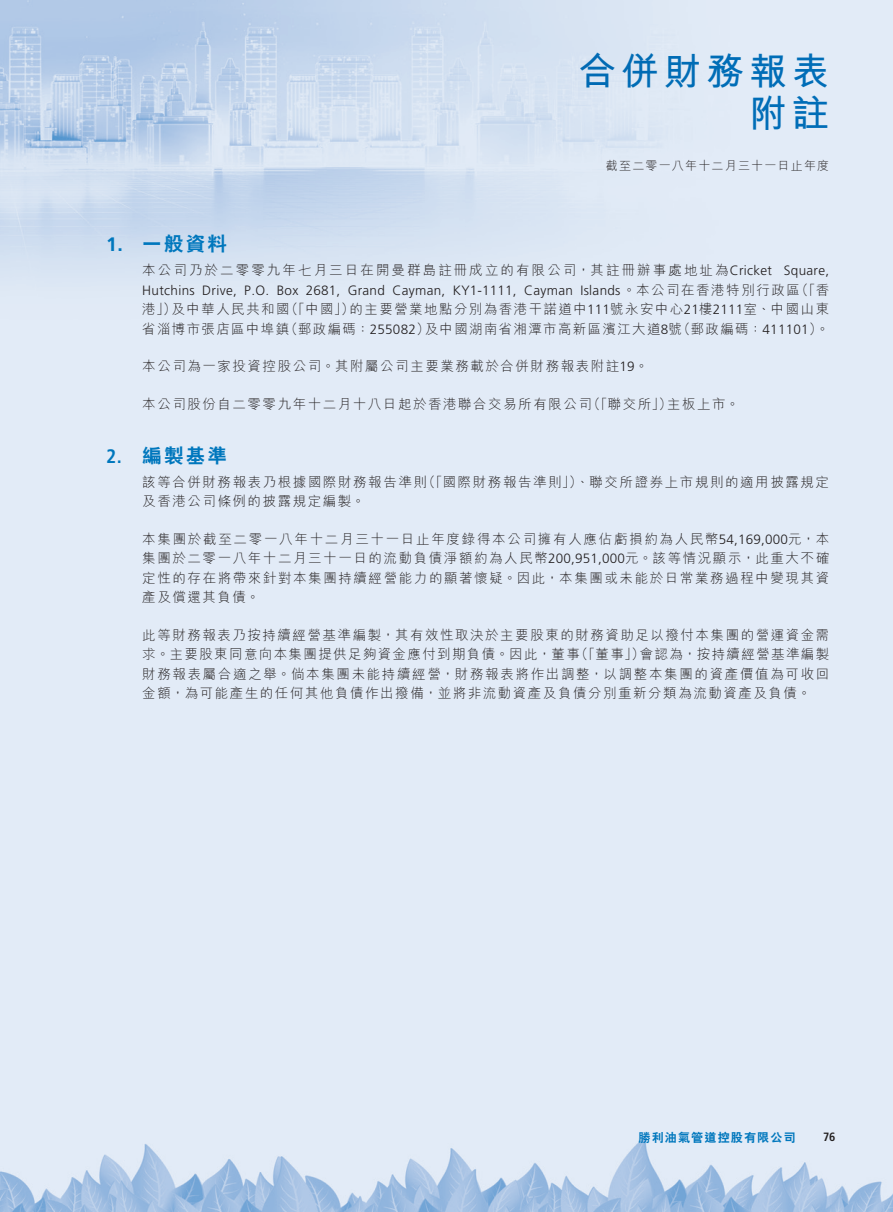
<style>
.page{position:relative;width:893px;height:1212px;background:#fff}
.page>*{position:absolute;margin:0;border:0;box-sizing:border-box;transform-origin:0 0}
.t1{font:700 37.5px/42px "M Hei HK";letter-spacing:.135em;color:#0077bd;text-align:right}
._03_H1{font:800 19.5px "C Hei 2 HK";letter-spacing:.115em;color:#0077bd}
._03_H1-2{font:700 19.5px "Frutiger LT Std";color:#0077bd}
._03_H1-3{font:700 condensed 19.5px "Frutiger LT Std";color:#0077bd}
._12___P2{font:300 13.5px/19.5px "M Hei HK";letter-spacing:.115em;color:#231f20}
._12___P2-2{font:300 13.5px "Frutiger LT Std";letter-spacing:.025em;color:#231f20}
._12___P2-3{font:300 13.5px "M Hei HK";letter-spacing:.155em;color:#231f20}
.t2{font:300 12px "M Hei HK";letter-spacing:.1em;color:#231f20}
.t3{font:800 12px "C Hei 2 HK";letter-spacing:.1em;color:#0077bd}
.t4{font:700 condensed 12px "Frutiger LT Std";color:#231f20}
.s1{font-family:"Frutiger LT Std"}
</style>
<div class="page">
<img style="left:0;top:0;width:893px;height:1212px">
<h1 class="t1" style="left:579px;top:47px;width:252px">合併財務報表附註</h1>
<p class="t2" style="left:606px;top:157px;width:225px">截至二零一八年十二月三十一日止年度</p>
<p class="_03_H1-2" style="left:106px;top:233px;width:18px">1.</p>
<p class="_03_H1-3" style="left:106px;top:445px;width:17px">2.</p>
<p class="_03_H1" style="left:142px;top:231px;width:86px">一般資料</p>
<p class="_12___P2-3" style="left:142px;top:261px;width:631px">本公司乃於二零零九年七月三日在開曼群島註冊成立的有限公司，其註冊辦事處地址為<span class="s1">Cricket</span></p>
<p class="_12___P2-2" style="left:784px;top:263px;width:47px">Square,</p>
<p class="_12___P2-2" style="left:142px;top:282px;width:54px">Hutchins</p>
<p class="_12___P2-2" style="left:202px;top:282px;width:68px">Drive O.P, .</p>
<p class="_12___P2-2" style="left:277px;top:282px;width:23px">Box</p>
<p class="_12___P2-2" style="left:306px;top:282px;width:36px">2681,</p>
<p class="_12___P2-2" style="left:348px;top:282px;width:39px">Grand</p>
<p class="_12___P2-2" style="left:392px;top:282px;width:54px">Cayman,</p>
<p class="_12___P2-2" style="left:453px;top:282px;width:65px">KY1-1111,</p>
<p class="_12___P2-2" style="left:524px;top:282px;width:50px">Cayman</p>
<p class="_12___P2" style="left:795px;top:279px;width:36px">（「香</p>
<p class="_12___P2" style="left:580px;top:279px;width:221px"><span class="s1">Islands</span>。本公司在香港特別行政區</p>
<p class="_12___P2" style="left:142px;top:299px;width:36px">港」）</p>
<p class="_12___P2" style="left:285px;top:299px;width:71px">（「中國」）</p>
<p class="_12___P2" style="left:172px;top:299px;width:120px">及中華人民共和國</p>
<p class="_12___P2" style="left:349px;top:299px;width:481px">的主要營業地點分別為香港干諾道中<span class="s1">111</span>號永安中心<span class="s1">21</span>樓<span class="s1">2111</span>室、中國山東</p>
<p class="_12___P2" style="left:142px;top:318px;width:148px">省淄博市張店區中埠鎮</p>
<p class="_12___P2" style="left:142px;top:356px;width:508px">本公司為一家投資控股公司。其附屬公司主要業務載於合併財務報表附註<span class="s1">19</span>。</p>
<p class="_12___P2" style="left:425px;top:318px;width:259px">及中國湖南省湘潭市高新區濱江大道號<span class="s1">8</span></p>
<p class="_12___P2" style="left:284px;top:318px;width:147px">（郵政編碼：<span class="s1">255082</span>）</p>
<p class="_12___P2" style="left:677px;top:318px;width:154px">（郵政編碼：<span class="s1">411101</span> 。(</p>
<p class="_12___P2" style="left:587px;top:393px;width:86px">（「聯交所」）</p>
<p class="_12___P2" style="left:142px;top:393px;width:451px">本公司股份自二零零九年十二月十八日起於香港聯合交易所有限公司</p>
<p class="_03_H1" style="left:142px;top:443px;width:86px">編製基準</p>
<p class="_12___P2" style="left:667px;top:393px;width:74px">主板上市。</p>
<p class="_12___P2" style="left:422px;top:472px;width:408px">（「國際財務報告準則」）、聯交所證券上市規則的適用披露規定</p>
<p class="_12___P2" style="left:142px;top:472px;width:286px">該等合併財務報表乃根據國際財務報告準則及香港公司條例的披露規定編製。</p>
<p class="_12___P2" style="left:142px;top:529px;width:688px;text-align:justify">本集團於截至二零一八年十二月三十一日止年度錄得本公司擁有人應佔虧損約為人民幣<span class="s1">54,169,000</span>元，本集團於二零一八年十二月三十一日的流動負債淨額約為人民幣<span class="s1">200,951,000</span>元。該等情況顯示，此重大不確定性的存在將帶來針對本集團持續經營能力的顯著懷疑。因此，本集團或未能於日常業務過程中變現其資產及償還其負債。</p>
<p class="_12___P2" style="left:142px;top:625px;width:688px;text-align:right">此等財務報表乃按持續經營基準編製，其有效性取決於主要股東的財務資助足以撥付本集團的營運資金需會認為，按持續經營基準編製</p>
<p class="_12___P2" style="left:142px;top:644px;width:689px">求。主要股東同意向本集團提供足夠資金應付到期負債。因此，董事<br>財務報表屬合適之舉。倘本集團未能持續經營，財務報表將作出調整，以調整本集團的資產價值為可收回金額，為可能產生的任何其他負債作出撥備，並將非流動資產及負債分別重新分類為流動資產及負債。</p>
<p class="_12___P2" style="left:575px;top:644px;width:71px">（「董事」）</p>
<p class="t3" style="left:638px;top:1129px;width:159px">勝利油氣管道控股有限公司</p>
<p class="t4" style="left:823px;top:1130px;width:14px">76</p>
</div>
